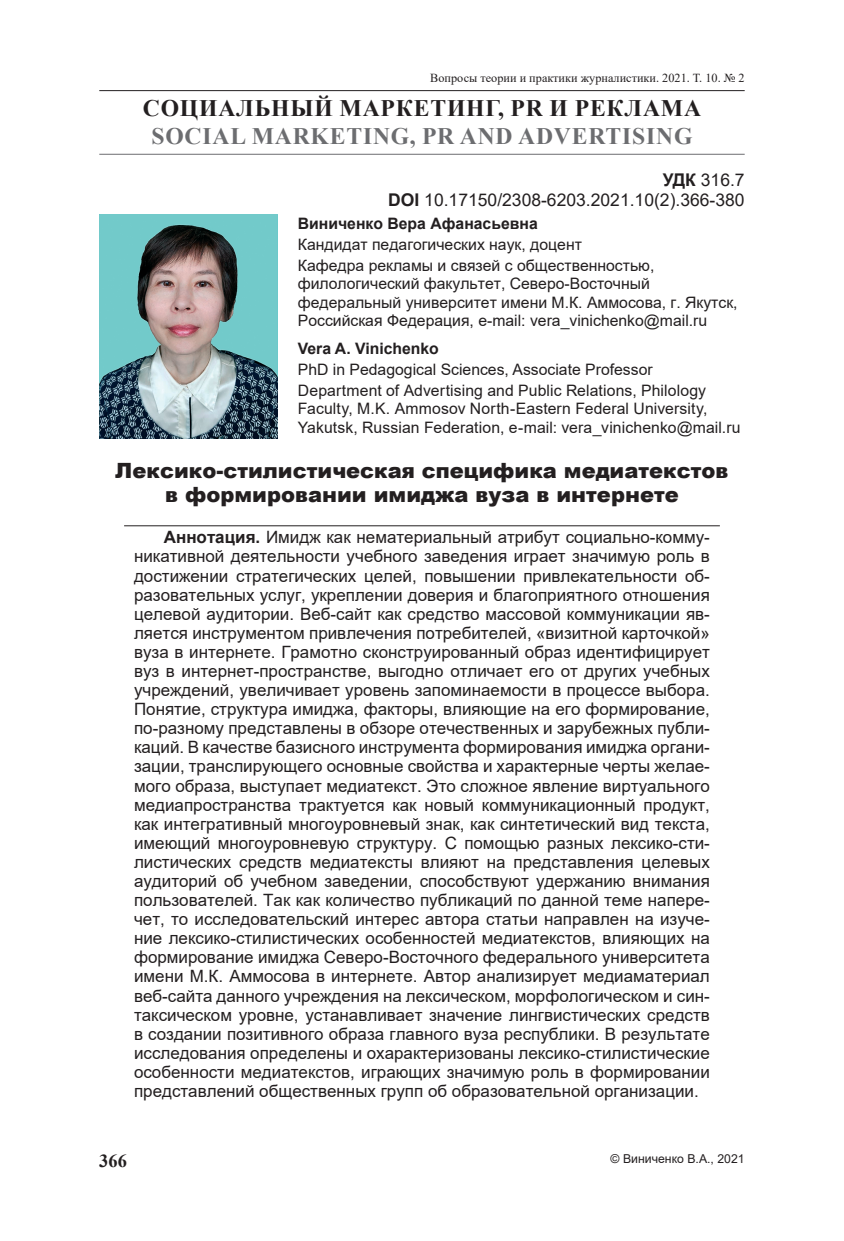
<style>
.page{position:relative;width:844px;height:1241px;background:#fff}
.page>*{position:absolute;margin:0;border:0;box-sizing:border-box;transform-origin:0 0}
.Rubrica{font:700 23.62px/28px "Times New Roman";letter-spacing:.035em;color:#6c6d70;text-align:center}
.Header_01{font:900 21px/24.5px "Arial";color:#231f20;text-align:center}
.t1{font:700 18.38px "Times New Roman";color:#231f20}
.DOI{font:17.5px "Arial";color:#231f20}
.Abstact{font:16.97px/19.1px "Arial";color:#231f20;text-align:justify}
.Activities{font:15.75px/18.4px "Arial";color:#231f20}
.Author{font:700 15.75px "Arial";color:#231f20}
.Abstract_EN_End{font:12.25px "Times New Roman";color:#231f20}
.Copyright{font:12.25px "Arial";color:#231f20}
.s1{color:#231f20}
.s2{font-weight:700}
</style>
<div class="page">
<hr style="left:99px;top:90px;width:645px;height:1px;background:#231f20">
<hr style="left:99px;top:154px;width:645px;height:1px;background:#6c6d70">
<hr style="left:124px;top:525px;width:595px;height:1px;background:#231f20">
<img style="left:99px;top:214px;width:179px;height:224px">
<p class="Abstract_EN_End" style="left:430px;top:69px;width:316px">Вопросы теории и практики журналистики. 2021. T. 10. № 2</p>
<p class="Rubrica" style="left:143px;top:93px;width:559px"><span class="s1">СОЦИАЛЬНЫЙ МАРКЕТИНГ, PR И РЕКЛАМА<br></span>SOCIAL MARKETING, PR AND ADVERTISING</p>
<p class="DOI" style="left:662px;top:168px;width:83px"><span class="s2">УДК</span> 316.7</p>
<p class="DOI" style="left:388px;top:187px;width:358px"><span class="s2">DOI</span> 10.17150/2308-6203.2021.10(2).366-380</p>
<p class="Author" style="left:298px;top:212px;width:241px">Виниченко Вера Афанасьевна</p>
<p class="Activities" style="left:298px;top:235px;width:285px">Кандидат педагогических наук, доцент</p>
<p class="Activities" style="left:298px;top:256px;width:441px">Кафедра рекламы и связей с общественностью, филологический факультет, Северо-Восточный федеральный университет имени М.К. Аммосова, г. Якутск, Российская Федерация, e-mail: vera_vinichenko@mail.ru</p>
<p class="Author" style="left:298px;top:337px;width:142px">Vera A. Vinichenko</p>
<p class="Activities" style="left:298px;top:360px;width:356px">PhD in Pedagogical Sciences, Associate Professor</p>
<p class="Activities" style="left:298px;top:381px;width:444px">Department of Advertising and Public Relations, Philology<br>Faculty, M.K. Ammosov North-Eastern Federal University,<br>Yakutsk, Russian Federation, e-mail: vera_vinichenko@mail.ru</p>
<p class="Header_01" style="left:116px;top:457px;width:614px">Лексико-стилистическая специфика медиатекстов в формировании имиджа вуза в интернете</p>
<p class="Abstact" style="left:134px;top:527px;width:577px;text-indent:30px"><span class="s2">Аннотация.</span> Имидж как нематериальный атрибут социально-комму&shy;никативной деятельности учебного заведения играет значимую роль в достижении стратегических целей, повышении привлекательности об&shy;разовательных услуг, укреплении доверия и благоприятного отношения целевой аудитории. Веб-сайт как средство массовой коммуникации яв&shy;ляется инструментом привлечения потребителей, «визитной карточкой» вуза в интернете. Грамотно сконструированный образ идентифицирует вуз в интернет-пространстве, выгодно отличает его от других учебных учреждений, увеличивает уровень запоминаемости в процессе выбора.<br>Понятие, структура имиджа, факторы, влияющие на его формирование, по-разному представлены в обзоре отечественных и зарубежных публи&shy;каций. В качестве базисного инструмента формирования имиджа органи&shy;зации, транслирующего основные свойства и характерные черты желае&shy;мого образа, выступает медиатекст. Это сложное явление виртуального медиапространства трактуется как новый коммуникационный продукт, как интегративный многоуровневый знак, как синтетический вид текста, имеющий многоуровневую структуру. С помощью разных лексико-сти&shy;листических средств медиатексты влияют на представления целевых аудиторий об учебном заведении, способствуют удержанию внимания пользователей. Так как количество публикаций по данной теме напере&shy;чет, то исследовательский интерес автора статьи направлен на изуче&shy;ние лексико-стилистических особенностей медиатекстов, влияющих на формирование имиджа Северо-Восточного федерального университета имени М.К. Аммосова в интернете. Автор анализирует медиаматериал веб-сайта данного учреждения на лексическом, морфологическом и син&shy;таксическом уровне, устанавливает значение лингвистических средств в создании позитивного образа главного вуза республики. В результате исследования определены и охарактеризованы лексико-стилистические особенности медиатекстов, играющих значимую роль в формировании представлений общественных групп об образовательной организации.</p>
<p class="t1" style="left:99px;top:1146px;width:29px">366</p>
<p class="Copyright" style="left:610px;top:1150px;width:135px">© Виниченко В.А., 2021</p>
</div>
